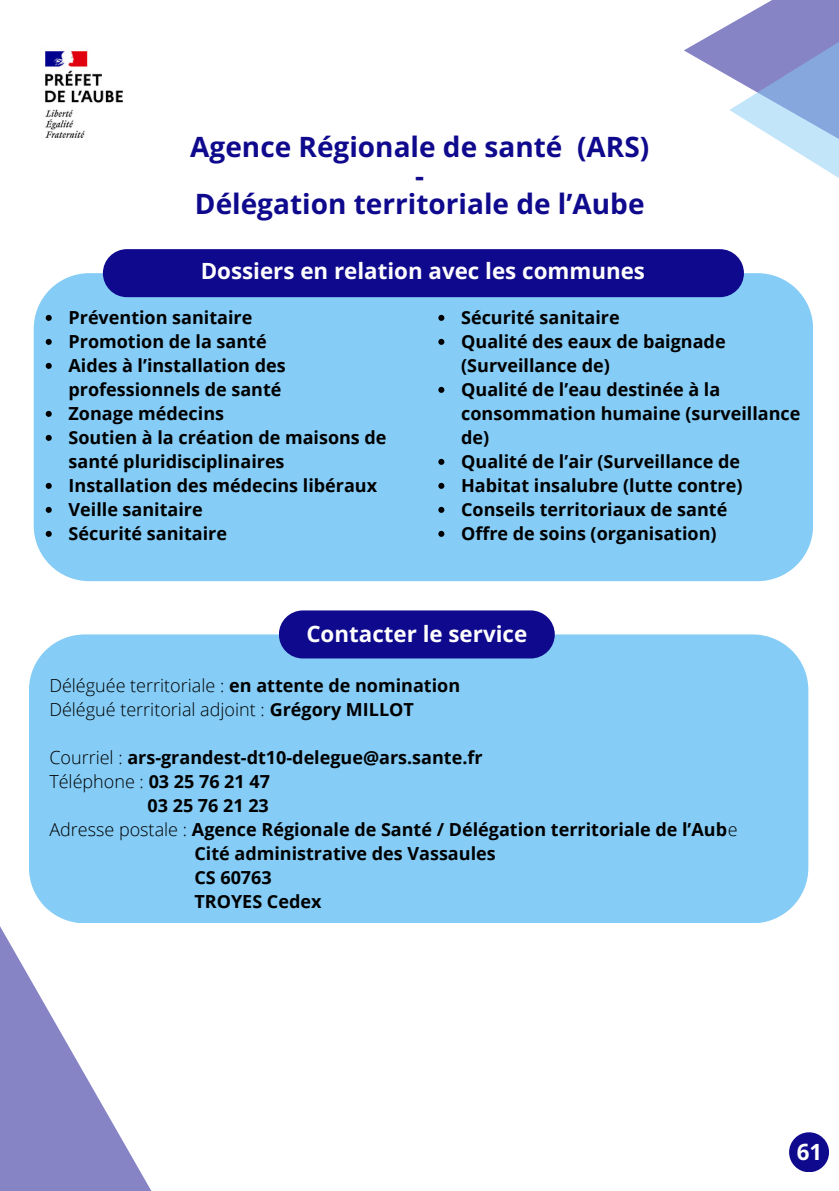
<style>
.page{position:relative;width:839px;height:1191px;background:#fff}
.page>*{position:absolute;margin:0;border:0;box-sizing:border-box;transform-origin:0 0}
.t1{font:700 28px "Open Sans";color:#0f098d}
.t2{font:700 22.4px "Open Sans";color:#fdfdfd}
.t3{font:700 18px/24px "Open Sans";color:#000}
.t4{font:300 18px "Open Sans";color:#000}
.s1{font-weight:700}
.s2{font-weight:300}
</style>
<div class="page">
<svg style="left:0;top:926px;width:152px;height:265px"></svg>
<svg style="left:684px;top:24px;width:45px;height:52px"></svg>
<svg style="left:729px;top:0;width:109px;height:178px"></svg>
<img style="left:45px;top:51px;width:78px;height:87px">
<div style="left:789px;top:1132px;width:40px;height:40px;background:#0f098d;border-radius:50%"></div>
<svg style="left:40px;top:273px;width:773px;height:308px;background:#8dcef6"></svg>
<div style="left:103px;top:249px;width:641px;height:48px;background:#0f098d;border-radius:24px"></div>
<div style="left:426px;top:303px;width:383px;height:254px;background:#85ccf6"></div>
<svg style="left:438px;top:315px;width:6px;height:6px"></svg>
<svg style="left:438px;top:339px;width:6px;height:6px"></svg>
<svg style="left:438px;top:387px;width:6px;height:6px"></svg>
<svg style="left:438px;top:459px;width:6px;height:6px"></svg>
<svg style="left:438px;top:483px;width:6px;height:6px"></svg>
<svg style="left:438px;top:507px;width:6px;height:6px"></svg>
<svg style="left:438px;top:531px;width:6px;height:6px"></svg>
<div style="left:34px;top:303px;width:384px;height:255px;background:#85ccf6"></div>
<svg style="left:46px;top:315px;width:6px;height:6px"></svg>
<svg style="left:46px;top:339px;width:6px;height:6px"></svg>
<svg style="left:46px;top:363px;width:6px;height:6px"></svg>
<svg style="left:46px;top:411px;width:6px;height:6px"></svg>
<svg style="left:46px;top:435px;width:6px;height:6px"></svg>
<svg style="left:46px;top:483px;width:6px;height:6px"></svg>
<svg style="left:46px;top:507px;width:6px;height:6px"></svg>
<svg style="left:46px;top:531px;width:6px;height:6px"></svg>
<div style="left:29px;top:634px;width:779px;height:289px;background:#85ccf6"></div>
<div style="left:279px;top:610px;width:275px;height:48px;background:#0f098d;border-radius:24px"></div>
<p class="t1" style="left:190px;top:127px;width:460px">Agence Régionale de santé (ARS)</p>
<p class="t1" style="left:415px;top:156px;width:10px">-</p>
<p class="t1" style="left:195px;top:184px;width:451px">Délégation territoriale de l’Aube</p>
<p class="t2" style="left:280px;top:244px;width:280px">Missions et compétences</p>
<p class="t2" style="left:201px;top:255px;width:446px">Dossiers en relation avec les communes</p>
<p class="t3" style="left:461px;top:305px;width:160px">Sécurité sanitaire</p>
<p class="t3" style="left:461px;top:329px;width:266px">Qualité des eaux de baignade (Surveillance de)</p>
<p class="t3" style="left:461px;top:377px;width:341px">Qualité de l’eau destinée à la consommation humaine (surveillance de)</p>
<p class="t3" style="left:461px;top:449px;width:280px">Qualité de l’air (Surveillance de</p>
<p class="t3" style="left:461px;top:473px;width:283px">Habitat insalubre (lutte contre)</p>
<p class="t3" style="left:461px;top:497px;width:267px">Conseils territoriaux de santé</p>
<p class="t3" style="left:461px;top:521px;width:257px">Offre de soins (organisation)</p>
<p class="t3" style="left:69px;top:305px;width:185px">Prévention sanitaire</p>
<p class="t3" style="left:69px;top:329px;width:200px">Promotion de la santé</p>
<p class="t3" style="left:69px;top:353px;width:219px">Aides à l’installation des professionnels de santé</p>
<p class="t3" style="left:69px;top:401px;width:157px">Zonage médecins</p>
<p class="t3" style="left:69px;top:425px;width:319px">Soutien à la création de maisons de santé pluridisciplinaires</p>
<p class="t3" style="left:69px;top:473px;width:310px">Installation des médecins libéraux</p>
<p class="t3" style="left:69px;top:497px;width:136px">Veille sanitaire</p>
<p class="t3" style="left:69px;top:521px;width:160px">Sécurité sanitaire</p>
<p class="t2" style="left:306px;top:618px;width:222px">Contacter le service</p>
<p class="t4" style="left:49px;top:672px;width:412px">Déléguée territoriale : <span class="s1">en attente de nomination</span></p>
<p class="t4" style="left:49px;top:696px;width:366px">Délégué territorial adjoint : <span class="s1">Grégory MILLOT</span></p>
<p class="t3" style="left:49px;top:745px;width:435px"><span class="s2">Courriel :</span> ars-grandest-dt10-delegue@ars.sante.fr</p>
<p class="t4" style="left:49px;top:768px;width:222px">Téléphone : <span class="s1">03 25 76 21 47</span></p>
<p class="t3" style="left:148px;top:793px;width:123px">03 25 76 21 23</p>
<p class="t3" style="left:49px;top:817px;width:689px"><span class="s2">Adresse postale :</span> Agence Régionale de Santé / Délégation territoriale de l’Aub<span class="s2">e</span></p>
<p class="t3" style="left:194px;top:841px;width:303px">Cité administrative des Vassaules</p>
<p class="t3" style="left:194px;top:865px;width:79px">CS 60763</p>
<p class="t3" style="left:194px;top:889px;width:128px">TROYES Cedex</p>
<p class="t2" style="left:796px;top:1136px;width:27px">61</p>
</div>
